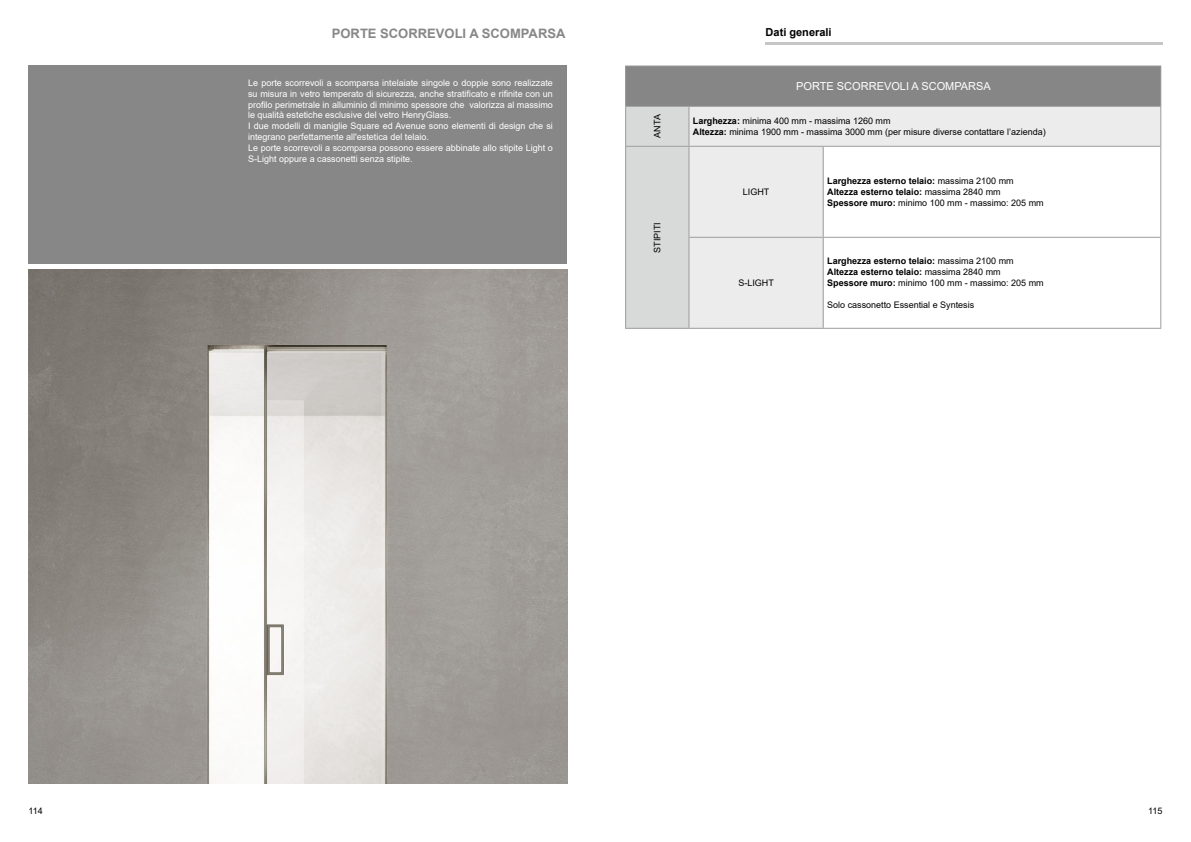
<style>
.page{position:relative;width:1191px;height:842px;background:#fff}
.page>*{position:absolute;margin:0;border:0;box-sizing:border-box;transform-origin:0 0}
.t1{font:700 13px "Arial";color:#878787}
.t2{font:11px "Arial";color:#fff}
.t3{font:700 11px "Arial";color:#000}
.t4{font:9px/10.8px "Arial";color:#fff}
.t5{font:700 9px/10.8px "Arial";color:#000}
.t6{font:9px/10.8px "Arial";color:#000}
.s1{font-weight:700}
.s2{font-weight:400}
</style>
<div class="page">
<hr style="left:765px;top:43px;width:397px;height:2px;background:#c6c6c6">
<div style="left:28px;top:65px;width:539px;height:199px;background:#878787"></div>
<img style="left:28px;top:269px;width:539px;height:514px">
<div style="left:625px;top:66px;width:535px;height:40px;background:#868686"></div>
<div style="left:625px;top:106px;width:64px;height:40px;background:#d8dad9"></div>
<div style="left:689px;top:106px;width:471px;height:40px;background:#ececec"></div>
<div style="left:625px;top:146px;width:64px;height:182px;background:#d8dad9"></div>
<div style="left:689px;top:146px;width:134px;height:91px;background:#ececec"></div>
<div style="left:689px;top:237px;width:134px;height:91px;background:#ececec"></div>
<hr style="left:625px;top:146px;width:64px;height:1px;background:#9d9d9c">
<hr style="left:689px;top:146px;width:134px;height:1px;background:#9d9d9c">
<hr style="left:823px;top:146px;width:338px;height:1px;background:#9d9d9c">
<hr style="left:688px;top:237px;width:135px;height:1px;background:#9d9d9c">
<hr style="left:823px;top:237px;width:338px;height:1px;background:#9d9d9c">
<hr style="left:625px;top:328px;width:64px;height:1px;background:#9d9d9c">
<hr style="left:689px;top:328px;width:134px;height:1px;background:#9d9d9c">
<hr style="left:823px;top:328px;width:338px;height:1px;background:#9d9d9c">
<hr style="left:625px;top:65px;width:64px;height:1px;background:#9d9d9c">
<hr style="left:625px;top:66px;width:1px;height:40px;background:#9d9d9c">
<hr style="left:689px;top:65px;width:134px;height:1px;background:#9d9d9c">
<hr style="left:823px;top:65px;width:338px;height:1px;background:#9d9d9c">
<hr style="left:1160px;top:66px;width:1px;height:40px;background:#9d9d9c">
<hr style="left:625px;top:106px;width:64px;height:1px;background:#9d9d9c">
<hr style="left:625px;top:107px;width:1px;height:39px;background:#9d9d9c">
<hr style="left:689px;top:106px;width:134px;height:1px;background:#9d9d9c">
<hr style="left:688px;top:107px;width:1px;height:39px;background:#9d9d9c">
<hr style="left:823px;top:106px;width:338px;height:1px;background:#9d9d9c">
<hr style="left:1160px;top:107px;width:1px;height:39px;background:#9d9d9c">
<hr style="left:822px;top:147px;width:1px;height:90px;background:#9d9d9c">
<hr style="left:1160px;top:147px;width:1px;height:90px;background:#9d9d9c">
<hr style="left:822px;top:238px;width:1px;height:90px;background:#9d9d9c">
<hr style="left:1160px;top:238px;width:1px;height:90px;background:#9d9d9c">
<hr style="left:625px;top:147px;width:1px;height:90px;background:#9d9d9c">
<hr style="left:688px;top:147px;width:1px;height:90px;background:#9d9d9c">
<hr style="left:625px;top:237px;width:1px;height:91px;background:#9d9d9c">
<hr style="left:688px;top:238px;width:1px;height:90px;background:#9d9d9c">
<h1 class="t1" style="left:332px;top:24px;width:235px">PORTE SCORREVOLI A SCOMPARSA</h1>
<p class="t4" style="left:248px;top:77px;width:306px">Le porte scorrevoli a scomparsa intelaiate singole o doppie sono realizzate su misura in vetro temperato di sicurezza, anche stratificato e rifinite con un profilo perimetrale in alluminio di minimo spessore che valorizza al massimo le qualità estetiche esclusive del vetro HenryGlass.<br>I due modelli di maniglie Square ed Avenue sono elementi di design che si integrano perfettamente all'estetica del telaio.<br>Le porte scorrevoli a scomparsa possono essere abbinate allo stipite Light o S-Light oppure a cassonetti senza stipite.</p>
<p class="t3" style="left:765px;top:25px;width:68px">Dati generali</p>
<p class="t2" style="left:796px;top:79px;width:196px">PORTE SCORREVOLI A SCOMPARSA</p>
<p class="t6" style="left:652px;top:138px;width:25px;rotate:-90deg">ANTA</p>
<p class="t6" style="left:693px;top:116px;width:354px"><span class="s1">Larghezza:</span> minima 400 mm - massima 1260 mm<br><span class="s1">Altezza:</span> minima 1900 mm - massima 3000 mm (per misure diverse contattare l’azienda)</p>
<p class="t6" style="left:652px;top:253px;width:32px;rotate:-90deg">STIPITI</p>
<p class="t6" style="left:743px;top:186px;width:28px">LIGHT</p>
<p class="t5" style="left:827px;top:176px;width:218px">Larghezza esterno telaio: <span class="s2">massima 2100 mm<br></span>Altezza esterno telaio: <span class="s2">massima 2840 mm<br></span>Spessore muro: <span class="s2">minimo 100 mm - massimo: 205 mm</span></p>
<p class="t6" style="left:738px;top:277px;width:37px">S-LIGHT</p>
<p class="t5" style="left:827px;top:256px;width:218px">Larghezza esterno telaio: <span class="s2">massima 2100 mm<br></span>Altezza esterno telaio: <span class="s2">massima 2840 mm<br></span>Spessore muro: <span class="s2">minimo 100 mm - massimo: 205 mm</span></p>
<p class="t6" style="left:827px;top:299px;width:149px">Solo cassonetto Essential e Syntesis</p>
<p class="t6" style="left:28px;top:805px;width:16px">114</p>
<p class="t6" style="left:1148px;top:805px;width:16px">115</p>
</div>
